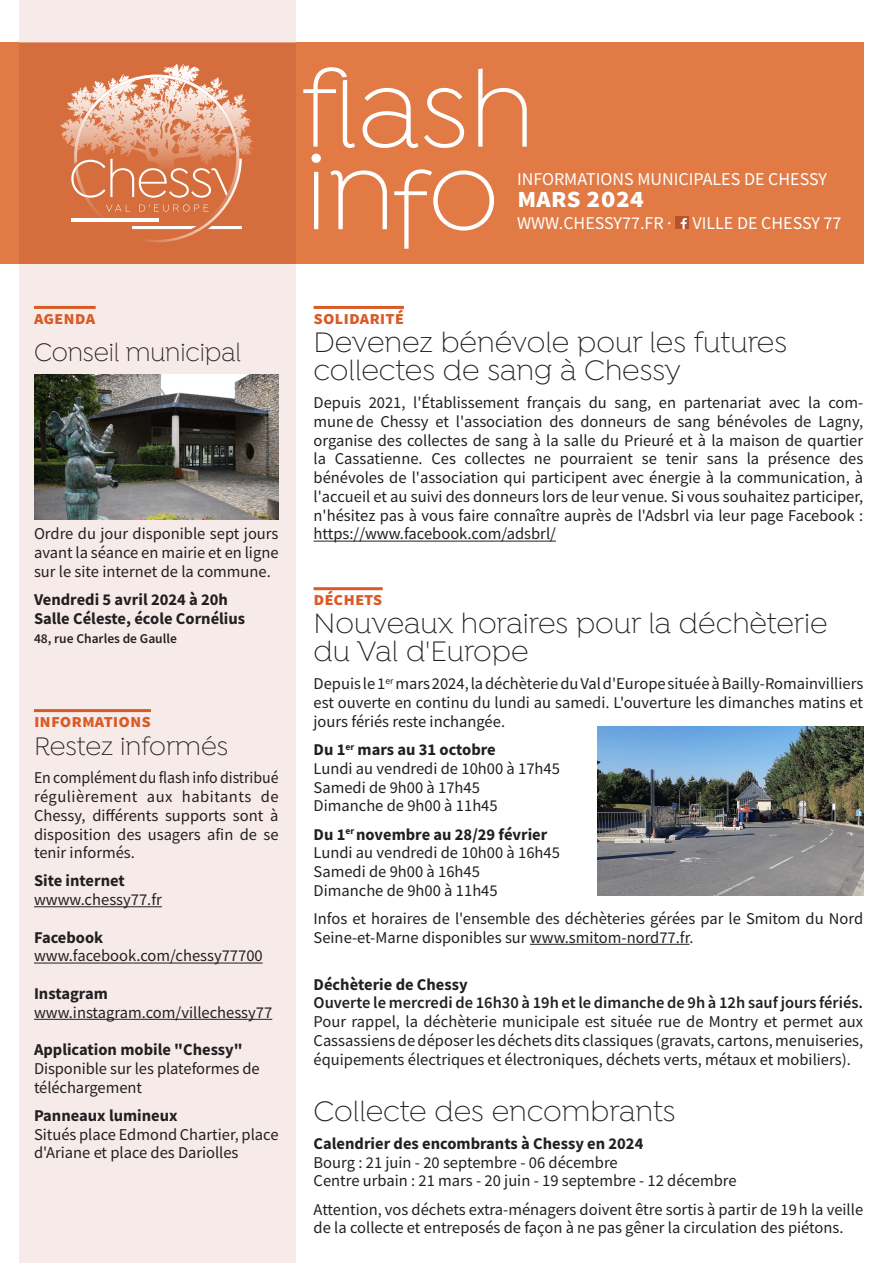
<style>
.page{position:relative;width:893px;height:1263px;background:#fff}
.page>*{position:absolute;margin:0;border:0;box-sizing:border-box;transform-origin:0 0}
.t1{font:300 30px/28.2px "Isidora";color:#231f20}
.t2{font:700 28.5px "Source Sans Pro";color:#fff}
.t3{font:300 27px "Isidora";letter-spacing:-.005em;color:#231f20;scale:.96 1}
.t4{font:300 27px "Isidora";letter-spacing:-.005em;color:#231f20}
.t5{font:700 18.75px "Source Sans Pro";color:#d95a26}
.t6{font:18px "Source Sans Pro";color:#fff}
.t7{font:16.5px/18.8px "Source Sans Pro";color:#231f20}
.t8{font:700 16.5px "Source Sans Pro";color:#231f20}
.t9{font:16.5px/18.8px "Source Sans Pro";color:#231f20;text-align:justify;scale:.96 1}
.t10{font:600 16.5px "Source Sans Pro";color:#231f20}
.t11{font:600 13.5px "Source Sans Pro";color:#231f20}
.s1{font-weight:700}
</style>
<div class="page">
<div style="left:19px;top:264px;width:276px;height:999px;background:#f7ebea"></div>
<div style="left:0;top:43px;width:863px;height:221px;background:#e17a45"></div>
<div style="left:19px;top:43px;width:276px;height:221px;background:#d56d3c"></div>
<svg style="left:61px;top:64px;width:181px;height:178px"></svg>
<hr style="left:71px;top:218px;width:88px;height:3px;background:#fff">
<svg style="left:675px;top:216px;width:13px;height:13px"></svg>
<svg style="left:311px;top:154px;width:183px;height:95px"></svg>
<svg style="left:303px;top:67px;width:224px;height:81px"></svg>
<div style="left:19px;top:0;width:276px;height:43px;background:#f7ebea"></div>
<hr style="left:34px;top:306px;width:62px;height:3px;background:#d95a26">
<hr style="left:34px;top:709px;width:117px;height:3px;background:#d95a26">
<hr style="left:34px;top:906px;width:128px;height:1px;background:#231f20">
<hr style="left:34px;top:963px;width:229px;height:1px;background:#231f20">
<hr style="left:34px;top:1019px;width:238px;height:1px;background:#231f20">
<img style="left:34px;top:375px;width:244px;height:144px">
<hr style="left:314px;top:587px;width:69px;height:3px;background:#d95a26">
<hr style="left:530px;top:944px;width:159px;height:1px;background:#231f20">
<img style="left:597px;top:727px;width:266px;height:169px">
<hr style="left:314px;top:306px;width:90px;height:3px;background:#d95a26">
<hr style="left:314px;top:541px;width:242px;height:1px;background:#231f20">
<p class="t5" style="left:34px;top:305px;width:63px">agenda</p>
<p class="t3" style="left:34px;top:338px;width:217px">Conseil municipal</p>
<p class="t7" style="left:34px;top:524px;width:246px;text-align:justify">Ordre du jour disponible sept jours avant la séance en mairie et en ligne sur le site internet de la commune.</p>
<p class="t8" style="left:34px;top:588px;width:196px">Vendredi 5 avril 2024 à 20h</p>
<p class="t8" style="left:34px;top:607px;width:213px">Salle Céleste, école Cornélius</p>
<p class="t11" style="left:34px;top:629px;width:144px">48, rue Charles de Gaulle</p>
<p class="t5" style="left:34px;top:708px;width:118px">informations</p>
<p class="t4" style="left:34px;top:732px;width:196px">Restez informés</p>
<p class="t9" style="left:34px;top:768px;width:256px">En complément du flash info distribué régulièrement aux habitants de Chessy, différents supports sont à disposition des usagers afin de se tenir informés.</p>
<p class="t8" style="left:34px;top:870px;width:92px">Site internet</p>
<p class="t7" style="left:34px;top:890px;width:129px">wwww.chessy77.fr</p>
<p class="t8" style="left:34px;top:926px;width:71px">Facebook</p>
<p class="t7" style="left:34px;top:946px;width:230px">www.facebook.com/chessy77700</p>
<p class="t8" style="left:34px;top:982px;width:75px">Instagram</p>
<p class="t7" style="left:34px;top:1003px;width:240px">www.instagram.com/villechessy77</p>
<p class="t8" style="left:34px;top:1038px;width:210px">Application mobile "Chessy"</p>
<p class="t7" style="left:34px;top:1059px;width:227px">Disponible sur les plateformes de téléchargement</p>
<p class="t8" style="left:34px;top:1104px;width:145px">Panneaux lumineux</p>
<p class="t7" style="left:34px;top:1124px;width:246px">Situés place Edmond Chartier, place d'Ariane et place des Dariolles</p>
<p class="t6" style="left:517px;top:167px;width:311px">INFORMATIONS MUNICIPALES DE CHESSY</p>
<h2 class="t2" style="left:517px;top:179px;width:129px">mars 2024</h2>
<p class="t6" style="left:517px;top:211px;width:326px">WWW.CHESSY77.FR · VILLE DE CHESSY 77</p>
<p class="t5" style="left:314px;top:305px;width:92px">solidarité</p>
<p class="t1" style="left:314px;top:330px;width:475px">Devenez bénévole pour les futures collectes de sang à Chessy</p>
<p class="t7" style="left:314px;top:393px;width:551px;text-align:justify">Depuis 2021, l'Établissement français du sang, en partenariat avec la com&shy;mune de Chessy et l'association des donneurs de sang bénévoles de Lagny, organise des collectes de sang à la salle du Prieuré et à la maison de quartier la Cassatienne. Ces collectes ne pourraient se tenir sans la présence des bénévoles de l'association qui participent avec énergie à la communication, à l'accueil et au suivi des donneurs lors de leur venue. Si vous souhaitez participer, n'hésitez pas à vous faire connaître auprès de l'Adsbrl via leur page Facebook : https://www.facebook.com/adsbrl/</p>
<p class="t5" style="left:314px;top:586px;width:70px">déchets</p>
<p class="t1" style="left:314px;top:611px;width:516px">Nouveaux horaires pour la déchèterie du Val d'Europe</p>
<p class="t7" style="left:314px;top:674px;width:551px;text-align:justify">Depuis le 1<sup>er</sup> mars 2024, la déchèterie du Val d'Europe située à Bailly-Romainvilliers est ouverte en continu du lundi au samedi. L'ouverture les dimanches matins et jours fériés reste inchangée.</p>
<p class="t7" style="left:314px;top:740px;width:248px"><span class="s1">Du 1</span><sup>er</sup> <span class="s1">mars au 31 octobre<br></span>Lundi au vendredi de 10h00 à 17h45<br>Samedi de 9h00 à 17h45<br>Dimanche de 9h00 à 11h45</p>
<p class="t7" style="left:314px;top:824px;width:248px"><span class="s1">Du 1</span><sup>er</sup> <span class="s1">novembre au 28/29 février<br></span>Lundi au vendredi de 10h00 à 16h45<br>Samedi de 9h00 à 16h45<br>Dimanche de 9h00 à 11h45</p>
<p class="t7" style="left:314px;top:909px;width:551px">Infos et horaires de l'ensemble des déchèteries gérées par le Smitom du Nord<br>Seine-et-Marne disponibles sur www.smitom-nord77.fr.</p>
<p class="t8" style="left:314px;top:973px;width:156px">Déchèterie de Chessy</p>
<p class="t10" style="left:314px;top:992px;width:551px">Ouverte le mercredi de 16h30 à 19h et le dimanche de 9h à 12h sauf jours fériés.</p>
<p class="t7" style="left:314px;top:1012px;width:551px;text-align:justify">Pour rappel, la déchèterie municipale est située rue de Montry et permet aux Cassassiens de déposer les déchets dits classiques (gravats, cartons, menuiseries, équipements électriques et électroniques, déchets verts, métaux et mobiliers).</p>
<p class="t1" style="left:314px;top:1099px;width:363px">Collecte des encombrants</p>
<p class="t8" style="left:314px;top:1132px;width:331px">Calendrier des encombrants à Chessy en 2024</p>
<p class="t7" style="left:314px;top:1153px;width:306px">Bourg : 21 juin - 20 septembre - 06 décembre</p>
<p class="t7" style="left:314px;top:1171px;width:424px">Centre urbain : 21 mars - 20 juin - 19 septembre - 12 décembre</p>
<p class="t7" style="left:314px;top:1199px;width:551px">Attention, vos déchets extra-ménagers doivent être sortis à partir de 19h la veille de la collecte et entreposés de façon à ne pas gêner la circulation des piétons.</p>
</div>
